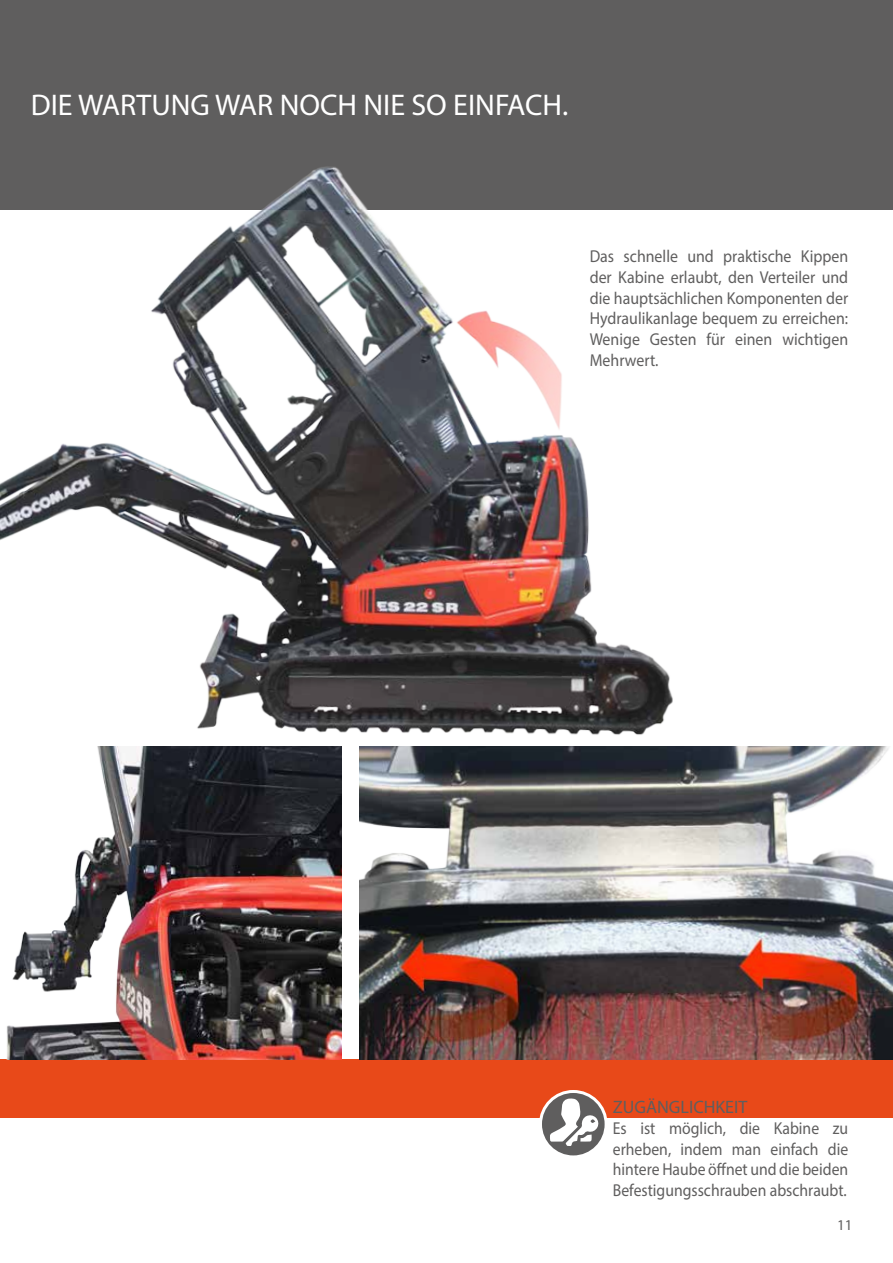
<style>
.page{position:relative;width:893px;height:1263px;background:#fff}
.page>*{position:absolute;margin:0;border:0;box-sizing:border-box;transform-origin:0 0}
.t1{font:30px "Myriad Pro";color:#fff}
.t2{font:18px "Myriad Pro";color:#5f5e5e}
.testi_ristretti{font:17.25px/20.7px "Myriad Pro";color:#5f5e5e;text-align:justify;scale:.92 1}
.testi_ristretti-2{font:17.25px/20.7px "Myriad Pro";color:#5f5e5e;text-align:justify;scale:.91 1}
.t3{font:15px "Myriad Pro";color:#5f5e5e}
</style>
<div class="page">
<div style="left:0;top:0;width:893px;height:209px;background:#5f5e5e"></div>
<div style="left:0;top:1093px;width:893px;height:24px;background:#e84919"></div>
<div style="left:0;top:1084px;width:893px;height:24px;background:#e84919"></div>
<div style="left:0;top:1060px;width:893px;height:24px;background:#e84919"></div>
<img style="left:0;top:166px;width:726px;height:608px">
<img style="left:359px;top:746px;width:534px;height:314px">
<img style="left:0;top:746px;width:341px;height:314px">
<svg style="left:540px;top:1091px;width:66px;height:66px"></svg>
<div style="left:539px;top:1090px;width:69px;height:68px;border:3px solid #fff;border-radius:50%"></div>
<svg style="left:550px;top:1098px;width:49px;height:49px"></svg>
<p class="t1" style="left:31px;top:86px;width:539px">DIE WARTUNG WAR NOCH NIE SO EINFACH.</p>
<p class="testi_ristretti" style="left:590px;top:246px;width:282px">Das schnelle und praktische Kippen der Kabine erlaubt, den Verteiler und die hauptsächlichen Komponenten der Hydraulikanlage bequem zu erreichen:<br>Wenige Gesten für einen wichtigen Mehrwert.</p>
<p class="t2" style="left:613px;top:1096px;width:136px">ZUGÄNGLICHKEIT</p>
<p class="testi_ristretti-2" style="left:613px;top:1117px;width:260px">Es ist möglich, die Kabine zu erheben, indem man einfach die hintere Haube öffnet und die beiden Befestigungsschrauben abschraubt.</p>
<p class="t3" style="left:837px;top:1216px;width:17px">11</p>
</div>
